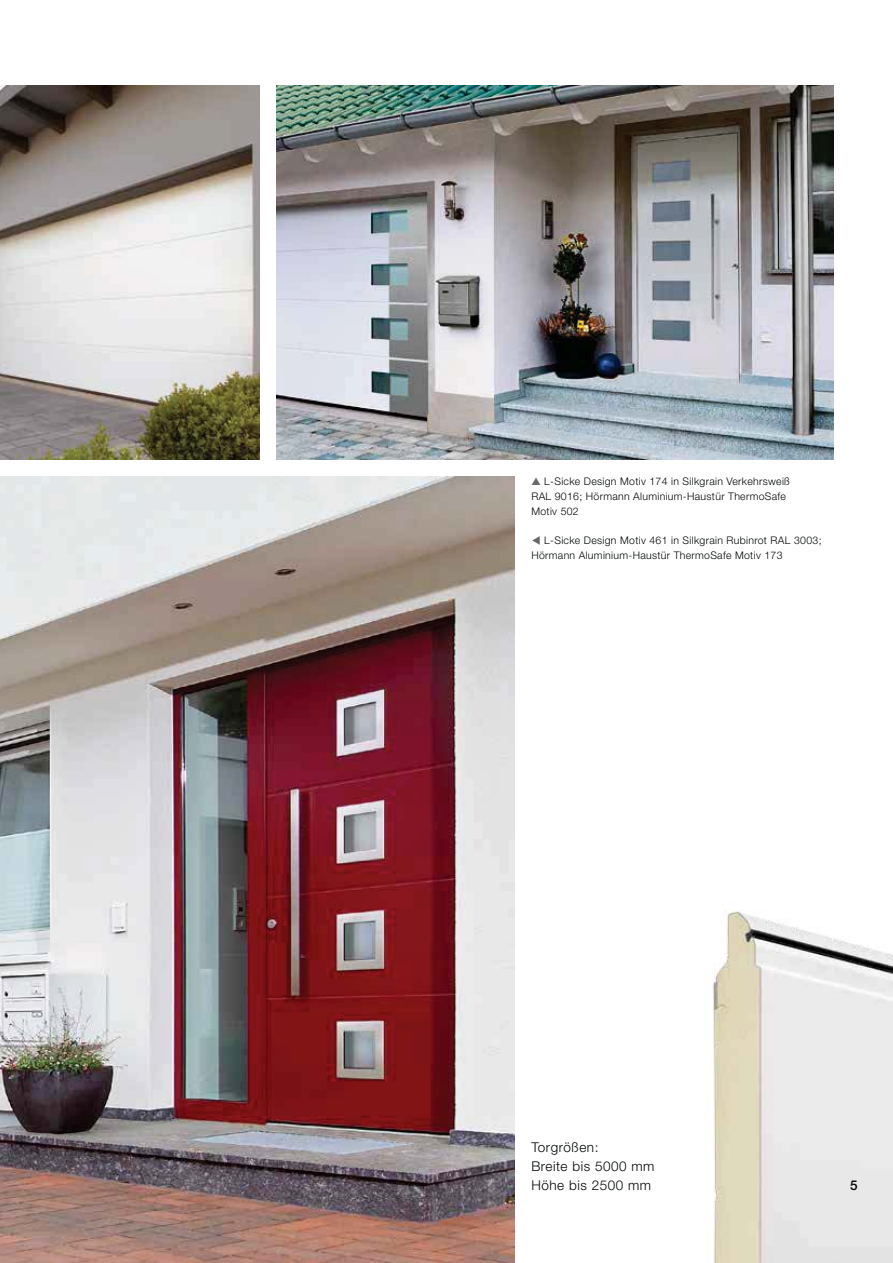
<style>
.page{position:relative;width:893px;height:1263px;background:#fff}
.page>*{position:absolute;margin:0;border:0;box-sizing:border-box;transform-origin:0 0}
.t1{font:300 13.5px/19px "Hoermann Helvetica Neue";letter-spacing:.04em;color:#030806}
.t2{font:500 13.5px "Hoermann Helvetica Neue";color:#030806}
.t3{font:300 10.5px/14.9px "Hoermann Helvetica Neue";letter-spacing:.03em;color:#030806}
.s1{color:#686867}
</style>
<div class="page">
<img style="left:0;top:476px;width:514px;height:787px">
<img style="left:276px;top:85px;width:557px;height:374px">
<img style="left:0;top:85px;width:259px;height:374px">
<img style="left:713px;top:911px;width:180px;height:352px">
<p class="t3" style="left:531px;top:475px;width:260px"><span class="s1">▲</span> L-Sicke Design Motiv 174 in Silkgrain Verkehrsweiß<br>RAL 9016; Hörmann Aluminium-Haustür ThermoSafe<br>Motiv 502</p>
<p class="t3" style="left:531px;top:534px;width:292px"><span class="s1">◀</span> L-Sicke Design Motiv 461 in Silkgrain Rubinrot RAL 3003;<br>Hörmann Aluminium-Haustür ThermoSafe Motiv 173</p>
<p class="t1" style="left:531px;top:1139px;width:125px">Torgrößen:<br>Breite bis 5000 mm<br>Höhe bis 2500 mm</p>
<p class="t2" style="left:850px;top:1181px;width:9px">5</p>
</div>
